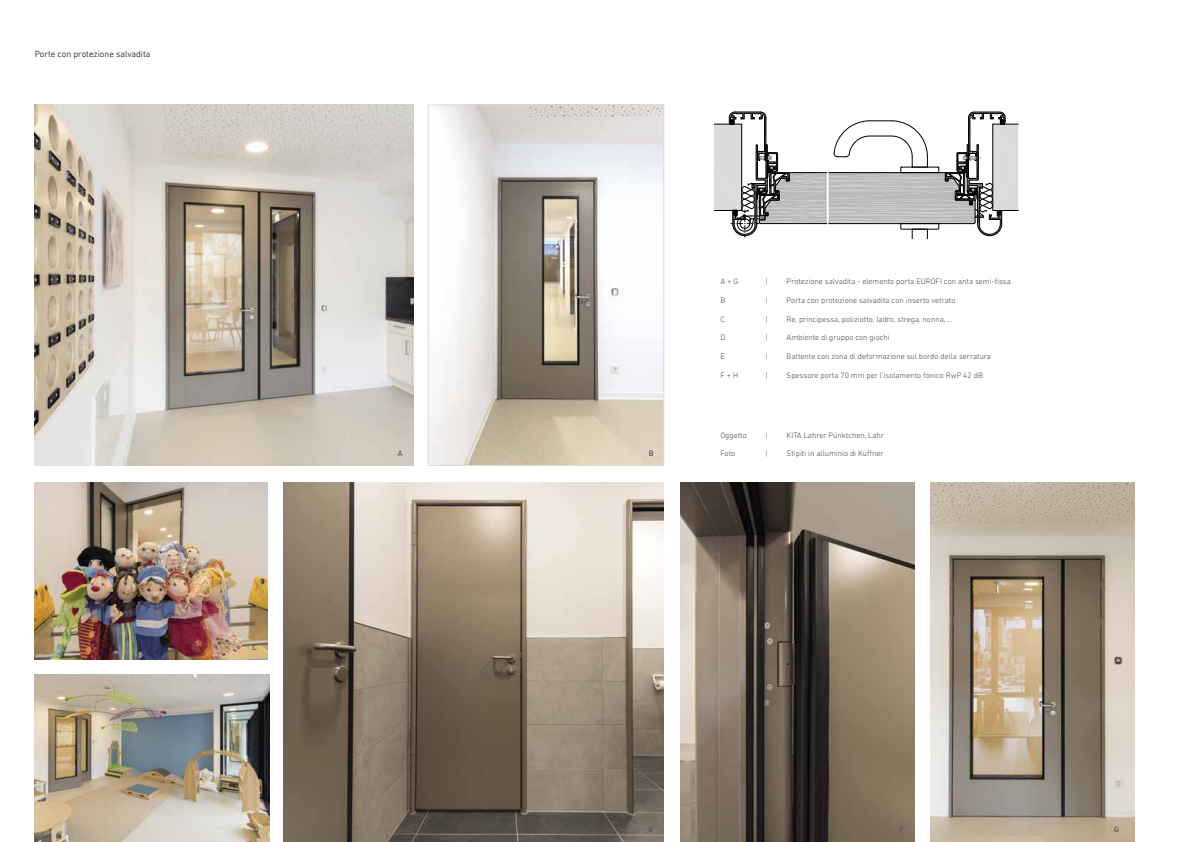
<style>
.page{position:relative;width:1191px;height:842px;background:#fff}
.page>*{position:absolute;margin:0;border:0;box-sizing:border-box;transform-origin:0 0}
.t1{font:300 9px "DIN Next LT Pro";color:#000}
.t2{font:300 8px "DIN Next LT Pro";color:#484848}
.t3{font:8px "DIN Next LT Pro";color:#484848}
</style>
<div class="page">
<img style="left:34px;top:105px;width:379px;height:360px">
<img style="left:430px;top:107px;width:232px;height:356px">
<div style="left:428px;top:105px;width:236px;height:360px;border:1px solid #dcdcdc"></div>
<img style="left:680px;top:483px;width:234px;height:359px">
<img style="left:284px;top:483px;width:380px;height:359px">
<img style="left:34px;top:483px;width:233px;height:176px">
<img style="left:34px;top:675px;width:235px;height:167px">
<img style="left:930px;top:483px;width:204px;height:359px">
<svg style="left:714px;top:111px;width:305px;height:127px"></svg>
<p class="t1" style="left:35px;top:48px;width:117px">Porte con protezione salvadita</p>
<p class="t3" style="left:252px;top:642px;width:6px">C</p>
<p class="t3" style="left:398px;top:448px;width:6px">A</p>
<p class="t3" style="left:648px;top:448px;width:6px">B</p>
<p class="t2" style="left:720px;top:277px;width:19px">A + G</p>
<p class="t2" style="left:766px;top:277px;width:3px">|</p>
<p class="t2" style="left:786px;top:277px;width:226px">Protezione salvadita - elemento porta EUROFI con anta semi-fissa</p>
<p class="t2" style="left:720px;top:296px;width:6px">B</p>
<p class="t2" style="left:766px;top:296px;width:3px">|</p>
<p class="t2" style="left:786px;top:296px;width:170px">Porta con protezione salvadita con inserto vetrato</p>
<p class="t2" style="left:720px;top:314px;width:6px">C</p>
<p class="t2" style="left:766px;top:314px;width:3px">|</p>
<p class="t2" style="left:786px;top:314px;width:167px">Re, principessa, poliziotto, ladro, strega, nonna, ...</p>
<p class="t2" style="left:720px;top:333px;width:6px">D</p>
<p class="t2" style="left:766px;top:333px;width:3px">|</p>
<p class="t2" style="left:786px;top:333px;width:105px">Ambiente di gruppo con giochi</p>
<p class="t2" style="left:720px;top:352px;width:6px">E</p>
<p class="t2" style="left:766px;top:352px;width:3px">|</p>
<p class="t2" style="left:786px;top:352px;width:206px">Battente con zona di deformazione sul bordo della serratura</p>
<p class="t2" style="left:720px;top:370px;width:19px">F + H</p>
<p class="t2" style="left:766px;top:370px;width:3px">|</p>
<p class="t2" style="left:786px;top:370px;width:198px">Spessore porta 70 mm per l’isolamento fonico RwP 42 dB</p>
<p class="t2" style="left:720px;top:431px;width:28px">Oggetto</p>
<p class="t2" style="left:766px;top:431px;width:3px">|</p>
<p class="t2" style="left:786px;top:431px;width:99px">KITA Lahrer Pünktchen, Lahr</p>
<p class="t2" style="left:720px;top:449px;width:16px">Foto</p>
<p class="t2" style="left:766px;top:449px;width:3px">|</p>
<p class="t2" style="left:786px;top:449px;width:99px">Stipiti in alluminio di Küffner</p>
<p class="t3" style="left:254px;top:825px;width:6px">D</p>
<p class="t3" style="left:649px;top:825px;width:6px">E</p>
<p class="t3" style="left:899px;top:825px;width:6px">F</p>
<p class="t3" style="left:1114px;top:825px;width:6px">G</p>
</div>
